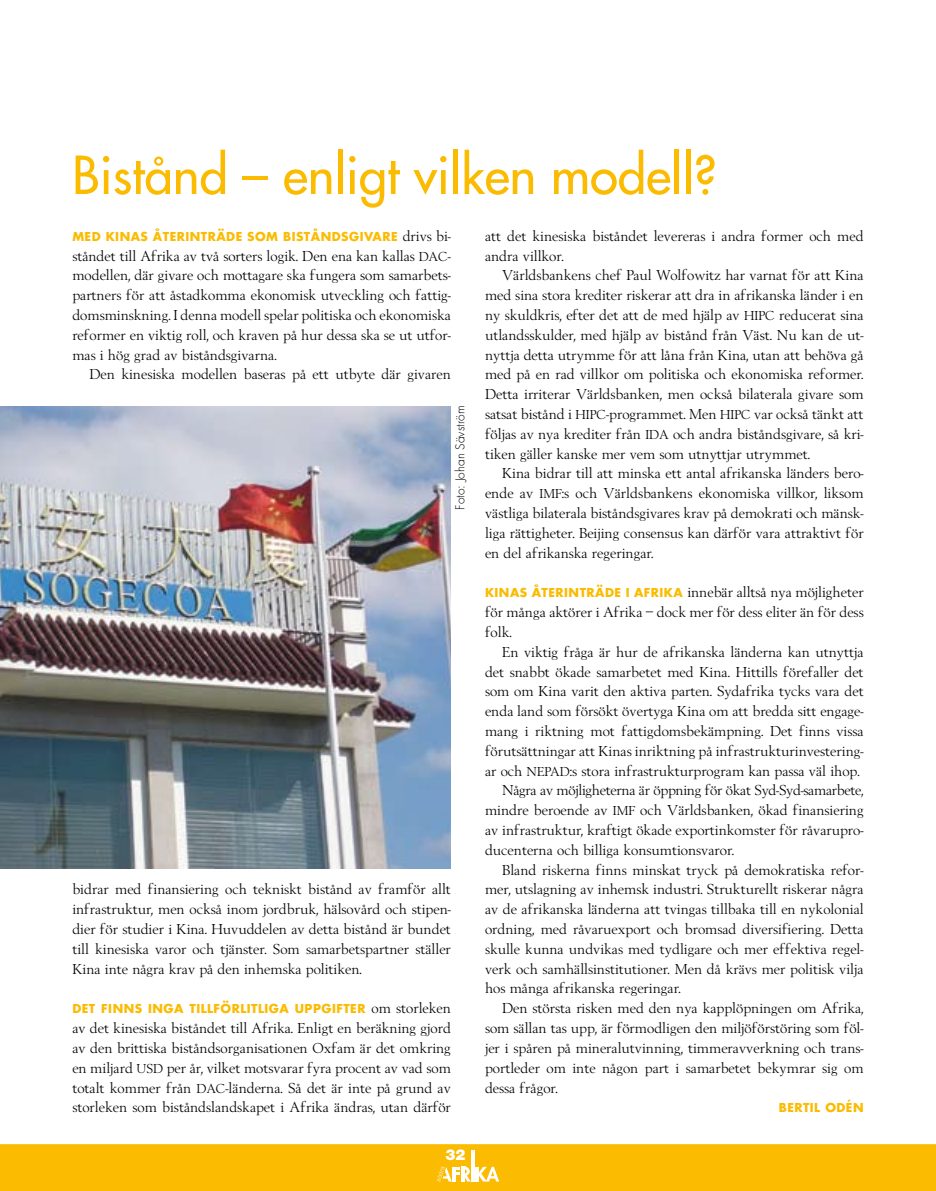
<style>
.page{position:relative;width:936px;height:1191px;background:#fff}
.page>*{position:absolute;margin:0;border:0;box-sizing:border-box;transform-origin:0 0}
.t1{font:51px "Futura";color:#fabb00}
.t2{font:15px/19.8px "Berling";color:#000;text-align:justify}
.t3{font:15px "Berling";letter-spacing:-.02em;color:#000}
.t4{font:900 15px "Helvetica Neue";color:#fff}
.t5{font:700 12px "Futura";letter-spacing:.04em;color:#fabb00}
.t6{font:300 12px "Futura";color:#000}
.t7{font:300 6px "Helvetica Neue";color:#fff}
.s1{font-size:13.5px}
</style>
<div class="page">
<div style="left:0;top:1144px;width:935px;height:47px;background:#fabb00"></div>
<hr style="left:461px;top:1166px;width:3px;height:15px;background:#fff">
<img style="left:0;top:406px;width:451px;height:462px">
<h1 class="t1" style="left:72px;top:142px;width:646px">Bistånd – enligt vilken modell?</h1>
<p class="t5" style="left:72px;top:228px;width:52px">MED KINAS</p>
<p class="t5" style="left:153px;top:228px;width:10px">ÅTERINTRÄDE</p>
<p class="t5" style="left:247px;top:228px;width:12px">SOM</p>
<p class="t5" style="left:283px;top:228px;width:10px">BISTÅNDSGIVARE</p>
<p class="t2" style="left:485px;top:227px;width:380px">att det kinesiska biståndet levereras i andra former och med andra villkor.</p>
<p class="t2" style="left:485px;top:267px;width:380px;text-indent:17px">Världsbankens chef Paul Wolfowitz har varnat för att Kina med sina stora krediter riskerar att dra in afrikanska länder i en ny skuldkris, efter det att de med hjälp av <span class="s1">HIPC</span> reducerat sina utlandsskulder, med hjälp av bistånd från Väst. Nu kan de ut&shy;nyttja detta utrymme för att låna från Kina, utan att behöva gå med på en rad villkor om politiska och ekonomiska reformer.<br>Detta irriterar Världsbanken, men också bilaterala givare som satsat bistånd i <span class="s1">HIPC</span>-programmet. Men <span class="s1">HIPC</span> var också tänkt att följas av nya krediter från <span class="s1">IDA</span> och andra biståndsgivare, så kri&shy;tiken gäller kanske mer vem som utnyttjar utrymmet.</p>
<p class="t2" style="left:485px;top:465px;width:380px;text-indent:17px">Kina bidrar till att minska ett antal afrikanska länders bero&shy;ende av <span class="s1">IMF</span>:s och Världsbankens ekonomiska villkor, liksom västliga bilaterala biståndsgivares krav på demokrati och mänsk&shy;liga rättigheter. Beijing consensus kan därför vara attraktivt för en del afrikanska regeringar.</p>
<p class="t5" style="left:485px;top:584px;width:19px">KINAS</p>
<p class="t5" style="left:531px;top:584px;width:10px">ÅTERINTRÄDE</p>
<p class="t5" style="left:625px;top:584px;width:27px">I AFRIKA</p>
<p class="t2" style="left:72px;top:227px;width:380px;text-indent:330px">drivs bi&shy;ståndet till Afrika av två sorters logik. Den ena kan kallas <span class="s1">DAC&shy;</span>modellen, där givare och mottagare ska fungera som samarbets&shy;partners för att åstadkomma ekonomisk utveckling och fattig&shy;domsminskning. I denna modell spelar politiska och ekonomiska reformer en viktig roll, och kraven på hur dessa ska se ut utfor&shy;mas i hög grad av biståndsgivarna.</p>
<p class="t2" style="left:89px;top:366px;width:363px">Den kinesiska modellen baseras på ett utbyte där givaren</p>
<p class="t6" style="left:452px;top:509px;width:105px;rotate:-90deg">Foto: Johan Sävström</p>
<p class="t2" style="left:485px;top:583px;width:380px;text-indent:202px">innebär alltså nya möjligheter för många aktörer i Afrika – dock mer för dess eliter än för dess folk.</p>
<p class="t2" style="left:502px;top:643px;width:363px">En viktig fråga är hur de afrikanska länderna kan utnyttja</p>
<p class="t2" style="left:485px;top:663px;width:380px">det snabbt ökade samarbetet med Kina. Hittills förefaller det</p>
<p class="t2" style="left:485px;top:682px;width:380px">som om Kina varit den aktiva parten. Sydafrika tycks vara det</p>
<p class="t2" style="left:485px;top:702px;width:380px">enda land som försökt övertyga Kina om att bredda sitt engage-</p>
<p class="t2" style="left:485px;top:722px;width:380px">mang i riktning mot fattigdomsbekämpning. Det finns vissa</p>
<p class="t2" style="left:485px;top:742px;width:380px">förutsättningar att Kinas inriktning på infrastrukturinvestering-</p>
<p class="t2" style="left:485px;top:762px;width:376px">ar och <span class="s1">NEPAD</span>:s stora infrastrukturprogram kan passa väl ihop.</p>
<p class="t3" style="left:502px;top:780px;width:363px">Några av möjligheterna är öppning för ökat Syd-Syd-samarbete,</p>
<p class="t2" style="left:485px;top:801px;width:380px">mindre beroende av <span class="s1">IMF</span> och Världsbanken, ökad finansiering</p>
<p class="t2" style="left:485px;top:821px;width:380px">av infrastruktur, kraftigt ökade exportinkomster för råvarupro-</p>
<p class="t2" style="left:485px;top:841px;width:251px">ducenterna och billiga konsumtionsvaror.</p>
<p class="t2" style="left:502px;top:861px;width:363px">Bland riskerna finns minskat tryck på demokratiska refor-</p>
<p class="t2" style="left:485px;top:880px;width:380px">mer, utslagning av inhemsk industri. Strukturellt riskerar några</p>
<p class="t2" style="left:485px;top:900px;width:380px">av de afrikanska länderna att tvingas tillbaka till en nykolonial</p>
<p class="t2" style="left:485px;top:920px;width:380px">ordning, med råvaruexport och bromsad diversifiering. Detta</p>
<p class="t2" style="left:485px;top:940px;width:380px">skulle kunna undvikas med tydligare och mer effektiva regel-</p>
<p class="t2" style="left:485px;top:960px;width:380px">verk och samhällsinstitutioner. Men då krävs mer politisk vilja</p>
<p class="t2" style="left:485px;top:979px;width:197px">hos många afrikanska regeringar.</p>
<p class="t2" style="left:502px;top:999px;width:363px">Den största risken med den nya kapplöpningen om Afrika,</p>
<p class="t2" style="left:485px;top:1019px;width:380px">som sällan tas upp, är förmodligen den miljöförstöring som föl-</p>
<p class="t2" style="left:485px;top:1039px;width:380px">jer i spåren på mineralutvinning, timmeravverkning och trans-</p>
<p class="t2" style="left:485px;top:1059px;width:380px">portleder om inte någon part i samarbetet bekymrar sig om</p>
<p class="t2" style="left:485px;top:1078px;width:74px">dessa frågor.</p>
<p class="t5" style="left:778px;top:1099px;width:17px">BERTIL</p>
<p class="t5" style="left:825px;top:1099px;width:37px">ODÉN</p>
<p class="t2" style="left:72px;top:880px;width:380px">bidrar med finansiering och tekniskt bistånd av framför allt infrastruktur, men också inom jordbruk, hälsovård och stipen&shy;dier för studier i Kina. Huvuddelen av detta bistånd är bundet till kinesiska varor och tjänster. Som samarbetspartner ställer Kina inte några krav på den inhemska politiken.</p>
<p class="t5" style="left:72px;top:1000px;width:38px">DET FINNS</p>
<p class="t5" style="left:148px;top:1000px;width:10px">INGA</p>
<p class="t5" style="left:189px;top:1000px;width:9px">TILLFÖRLITLIGA</p>
<p class="t5" style="left:295px;top:1000px;width:9px">UPPGIFTER</p>
<p class="t2" style="left:72px;top:999px;width:380px;text-indent:299px">om storleken av det kinesiska biståndet till Afrika. Enligt en beräkning gjord av den brittiska biståndsorganisationen Oxfam är det omkring en miljard <span class="s1">USD</span> per år, vilket motsvarar fyra procent av vad som totalt kommer från <span class="s1">DAC</span>-länderna. Så det är inte på grund av storleken som biståndslandskapet i Afrika ändras, utan därför</p>
<p class="t4" style="left:445px;top:1145px;width:22px">32</p>
<p class="t7" style="left:434px;top:1180px;width:17px;rotate:-72deg">södra</p>
</div>
